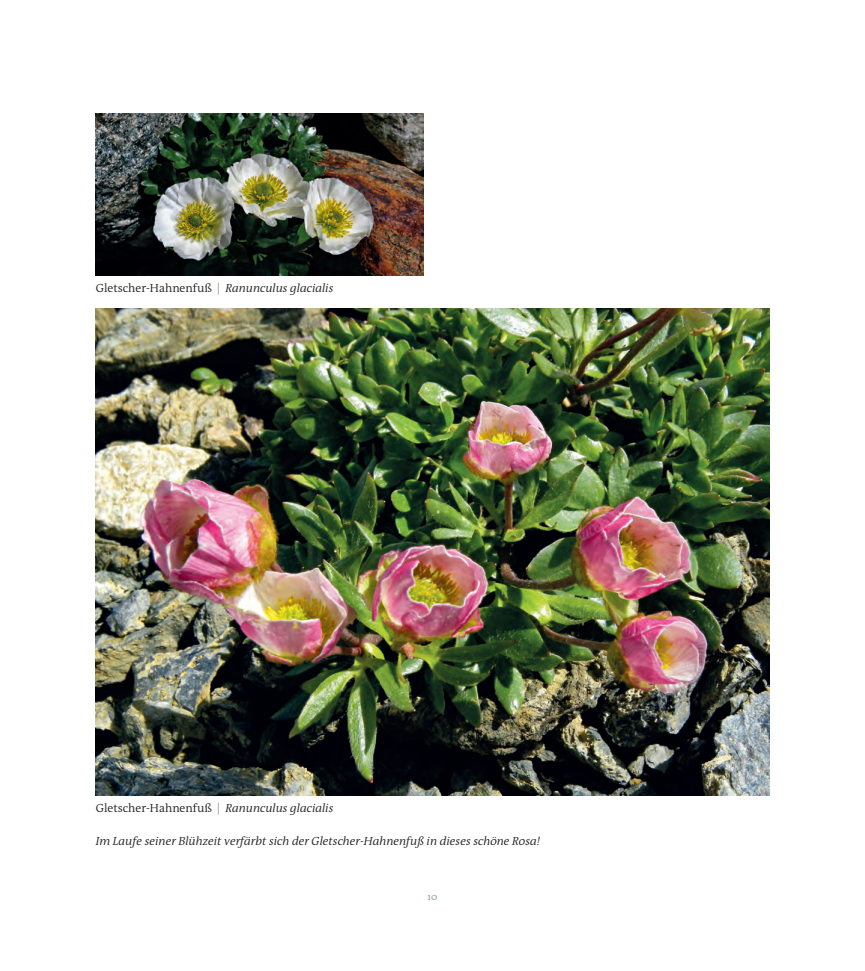
<style>
.page{position:relative;width:865px;height:971px;background:#fff}
.page>*{position:absolute;margin:0;border:0;box-sizing:border-box;transform-origin:0 0}
.t1{font:300 11.88px "The Antiqua B4";color:#231f20}
.t2{font:italic 300 11.88px "The Antiqua B4 i";color:#231f20}
.t3{font:300 9.38px "The Antiqua B4";color:#7c8c8c}
.s1{color:#808285}
.s2{font-family:"The Antiqua B4 i";font-style:italic}
</style>
<div class="page">
<img style="left:96px;top:113px;width:327px;height:163px">
<img style="left:96px;top:308px;width:673px;height:488px">
<p class="t1" style="left:96px;top:283px;width:239px">Gletscher-Hahnenfuß <span class="s1">|</span> <span class="s2">Ranunculus glacialis</span></p>
<p class="t1" style="left:96px;top:803px;width:239px">Gletscher-Hahnenfuß <span class="s1">|</span> <span class="s2">Ranunculus glacialis</span></p>
<p class="t2" style="left:96px;top:836px;width:446px">Im Laufe seiner Blühzeit verfärbt sich der Gletscher-Hahnenfuß in dieses schöne Rosa!</p>
<p class="t3" style="left:427px;top:893px;width:11px">10</p>
</div>
